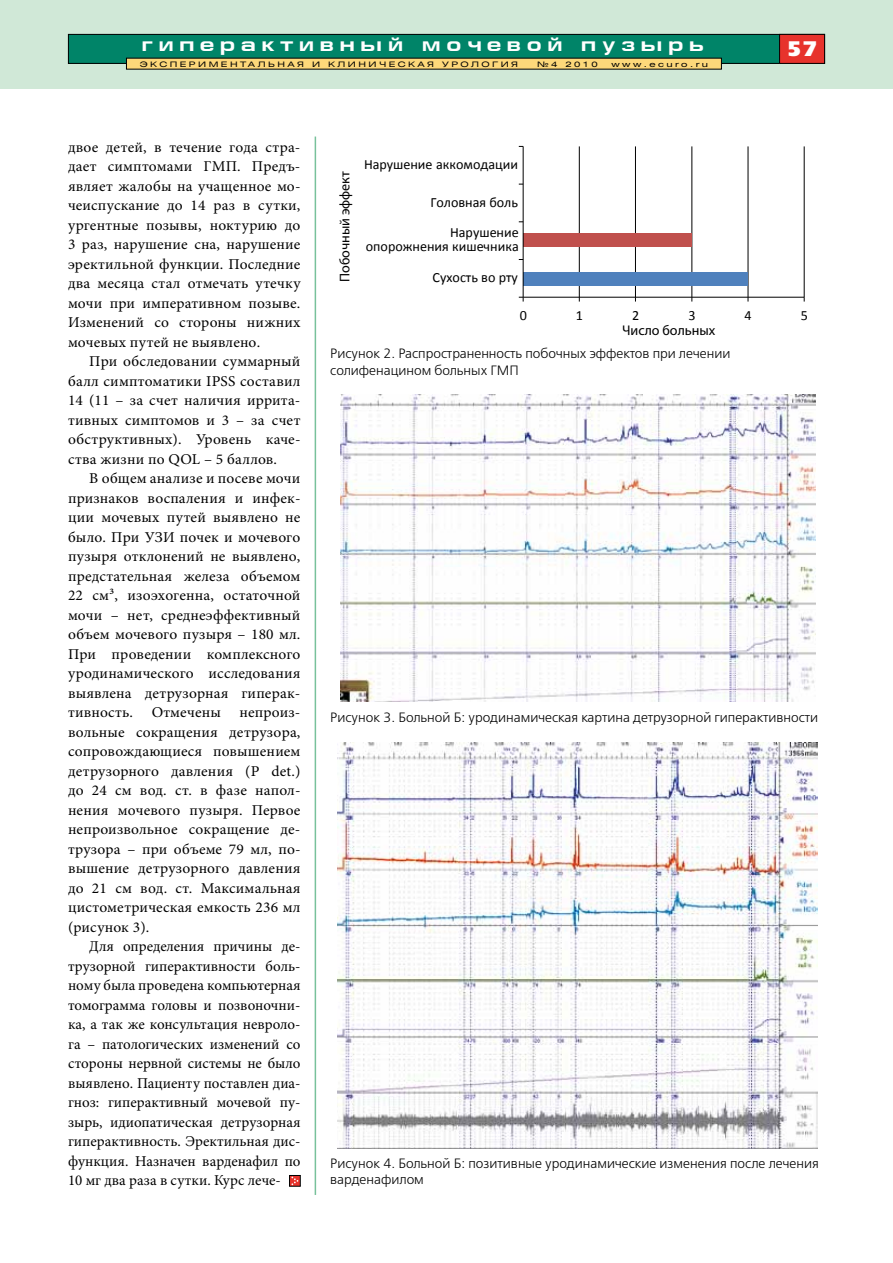
<style>
.page{position:relative;width:893px;height:1263px;background:#fff}
.page>*{position:absolute;margin:0;border:0;box-sizing:border-box;transform-origin:0 0}
.t1{font:21px "Free Set Black C";color:#fff}
.t2{font:700 19.5px "Europe Ext";letter-spacing:.3em;color:#fff}
.t3{font:15px/19.5px "Minion Pro";letter-spacing:.01em;color:#000;text-align:justify}
.t4{font:14.1px/14.1px "Calibri";color:#000;text-align:right}
.t5{font:700 14.1px "Calibri";color:#000}
.t6{font:13.5px/16.2px "Free Set C";color:#000}
.t7{font:7.5px "Helios Ext";letter-spacing:.26em;color:#000;scale:1.25 1}
</style>
<div class="page">
<div style="left:0;top:0;width:893px;height:89px;background:#d0e8d7"></div>
<div style="left:68px;top:34px;width:757px;height:29px;background:#008468"></div>
<div style="left:68px;top:34px;width:757px;height:30px;border:1px solid #000"></div>
<div style="left:780px;top:34px;width:45px;height:29px;background:#e7332c"></div>
<div style="left:779px;top:34px;width:46px;height:30px;border:1px solid #000"></div>
<svg style="left:126px;top:58px;width:596px;height:12px;background:#d7b96a"></svg>
<hr style="left:315px;top:137px;width:1px;height:1058px;background:#78c19b">
<hr style="left:579px;top:146px;width:1px;height:151px;background:#000">
<hr style="left:635px;top:146px;width:1px;height:151px;background:#000">
<hr style="left:691px;top:146px;width:1px;height:151px;background:#000">
<hr style="left:748px;top:146px;width:1px;height:151px;background:#000">
<hr style="left:804px;top:146px;width:1px;height:151px;background:#000">
<div style="left:523px;top:273px;width:225px;height:13px;background:#4f81bd"></div>
<div style="left:523px;top:234px;width:169px;height:13px;background:#c0504d"></div>
<hr style="left:523px;top:297px;width:281px;height:1px;background:#000">
<hr style="left:523px;top:146px;width:1px;height:151px;background:#000">
<svg style="left:519px;top:297px;width:5px;height:5px"></svg>
<img style="left:340px;top:395px;width:475px;height:307px">
<img style="left:338px;top:743px;width:480px;height:405px">
<div style="left:289px;top:1175px;width:11px;height:11px;border:1px solid #000"></div>
<svg style="left:291px;top:1176px;width:7px;height:9px"></svg>
<h2 class="t2" style="left:142px;top:33px;width:564px">гиперактивный мочевой пузырь</h2>
<p class="t7" style="left:140px;top:59px;width:145px">ЭксперименТАЛЬН АЯ И</p>
<p class="t7" style="left:328px;top:59px;width:25px">КЛИНИ</p>
<p class="t7" style="left:379px;top:59px;width:16px">Ч ЕСК</p>
<p class="t7" style="left:418px;top:59px;width:82px">АЯ УР ОЛОГИ Я</p>
<p class="t7" style="left:537px;top:59px;width:50px">№4 2010</p>
<p class="t7" style="left:611px;top:59px;width:79px">www.ecuro.ru</p>
<h1 class="t1" style="left:786px;top:37px;width:33px">57</h1>
<p class="t3" style="left:68px;top:137px;width:234px">двое детей, в течение года стра&shy;дает симптомами ГМП. Предъ&shy;являет жалобы на учащенное мо&shy;чеиспускание до 14 раз в сутки, ургентные позывы, ноктурию до 3 раз, нарушение сна, нарушение эректильной функции. Последние два месяца стал отмечать утечку мочи при императивном позыве.<br>Изменений со стороны нижних мочевых путей не выявлено.</p>
<p class="t3" style="left:68px;top:352px;width:234px;text-indent:21px">При обследовании суммарный балл симптоматики IPSS составил 14 (11 – за счет наличия иррита&shy;тивных симптомов и 3 – за счет обструктивных). Уровень каче&shy;ства жизни по QOL – 5 баллов.</p>
<p class="t3" style="left:68px;top:469px;width:234px;text-indent:21px">В общем анализе и посеве мочи признаков воспаления и инфек&shy;ции мочевых путей выявлено не было. При УЗИ почек и мочевого пузыря отклонений не выявлено, предстательная железа объемом 22 см³, изоэхогенна, остаточной мочи – нет, среднеэффективный объем мочевого пузыря – 180 мл.<br>При проведении комплексного уродинамического исследования выявлена детрузорная гиперак&shy;тивность. Отмечены непроиз&shy;вольные сокращения детрузора, сопровождающиеся повышением детрузорного давления (P det.) до 24 см вод. ст. в фазе напол&shy;нения мочевого пузыря. Первое непроизвольное сокращение де&shy;трузора – при объеме 79 мл, по&shy;вышение детрузорного давления до 21 см вод. ст. Максимальная цистометрическая емкость 236 мл (рисунок 3).</p>
<p class="t3" style="left:68px;top:937px;width:234px;text-indent:21px">Для определения причины де&shy;трузорной гиперактивности боль&shy;ному была проведена компьютерная томограмма головы и позвоночни&shy;ка, а так же консультация невроло&shy;га – патологических изменений со стороны нервной системы не было выявлено. Пациенту поставлен диа&shy;гноз: гиперактивный мочевой пу&shy;зырь, идиопатическая детрузорная гиперактивность. Эректильная дис&shy;функция. Назначен варденафил по 10 мг два раза в сутки. Курс лече-</p>
<p class="t5" style="left:336px;top:282px;width:113px;rotate:-90deg">Побочный эффект</p>
<p class="t4" style="left:364px;top:158px;width:155px">Нарушение аккомодации</p>
<p class="t4" style="left:430px;top:195px;width:89px">Головная боль</p>
<p class="t4" style="left:366px;top:226px;width:155px">Нарушение опорожнения кишечника</p>
<p class="t4" style="left:433px;top:271px;width:87px">Сухость во рту</p>
<p class="t4" style="left:520px;top:308px;width:9px">0</p>
<p class="t4" style="left:576px;top:308px;width:9px">1</p>
<p class="t4" style="left:632px;top:308px;width:9px">2</p>
<p class="t4" style="left:688px;top:308px;width:9px">3</p>
<p class="t4" style="left:745px;top:308px;width:9px">4</p>
<p class="t4" style="left:801px;top:308px;width:9px">5</p>
<p class="t5" style="left:622px;top:322px;width:95px">Число больных</p>
<p class="t6" style="left:330px;top:346px;width:402px">Рисунок 2. Распространенность побочных эффектов при лечении солифенацином больных ГМП</p>
<p class="t6" style="left:330px;top:710px;width:489px">Рисунок 3. Больной Б: уродинамическая картина детрузорной гиперактивности</p>
<p class="t6" style="left:330px;top:1156px;width:490px">Рисунок 4. Больной Б: позитивные уродинамические изменения после лечения варденафилом</p>
</div>
